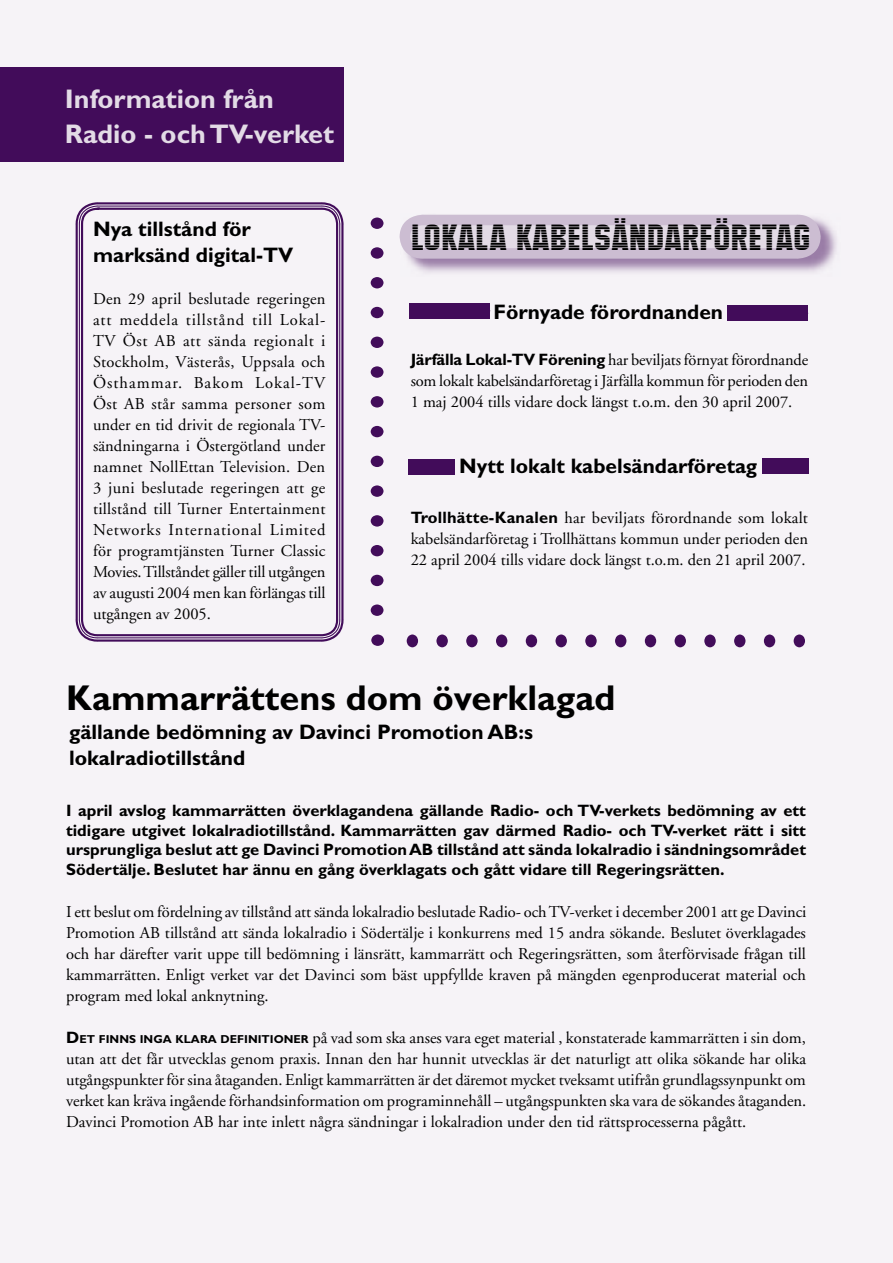
<style>
.page{position:relative;width:893px;height:1263px;background:#f6f3f7}
.page>*{position:absolute;margin:0;border:0;box-sizing:border-box;transform-origin:0 0}
.t1{font:700 36px "Gill Sans";color:#000}
.t2{font:36px "Maximus BT";color:#000}
.t3{font:700 27px/34.5px "Gill Sans";color:#e3dbe6}
.t4{font:700 21px/25.5px "Gill Sans";color:#000}
.t5{font:16.5px/21px "Adobe Garamond";color:#000;text-align:justify}
.t6{font:700 16.5px/19.5px "Gill Sans";color:#000;text-align:justify}
.t7{font:italic 12px "Gill Sans";color:#000}
.s1{font-family:"Gill Sans";font-weight:700}
.s2{font-family:"Gill Sans";font-weight:700;font-size:11.55px}
</style>
<div class="page">
<svg style="left:76px;top:202px;width:268px;height:440px"></svg>
<svg style="left:79px;top:206px;width:261px;height:432px"></svg>
<div style="left:81px;top:208px;width:257px;height:428px;background:#f6f3f7"></div>
<img style="left:401px;top:214px;width:440px;height:63px">
<svg style="left:400px;top:214px;width:421px;height:45px"></svg>
<svg style="left:371px;top:218px;width:12px;height:11px"></svg>
<svg style="left:371px;top:247px;width:12px;height:12px"></svg>
<svg style="left:371px;top:277px;width:12px;height:11px"></svg>
<svg style="left:371px;top:307px;width:12px;height:11px"></svg>
<svg style="left:371px;top:337px;width:12px;height:11px"></svg>
<svg style="left:371px;top:366px;width:12px;height:12px"></svg>
<svg style="left:371px;top:396px;width:12px;height:11px"></svg>
<svg style="left:371px;top:426px;width:12px;height:11px"></svg>
<svg style="left:371px;top:456px;width:12px;height:11px"></svg>
<svg style="left:371px;top:485px;width:12px;height:12px"></svg>
<svg style="left:371px;top:515px;width:12px;height:12px"></svg>
<svg style="left:371px;top:545px;width:12px;height:11px"></svg>
<svg style="left:371px;top:575px;width:12px;height:11px"></svg>
<svg style="left:371px;top:604px;width:12px;height:12px"></svg>
<div style="left:409px;top:303px;width:81px;height:15px;background:#420c5a"></div>
<div style="left:728px;top:306px;width:80px;height:15px;background:#420c5a"></div>
<div style="left:409px;top:459px;width:46px;height:15px;background:#420c5a"></div>
<div style="left:762px;top:458px;width:46px;height:15px;background:#420c5a"></div>
<svg style="left:407px;top:634px;width:11px;height:13px"></svg>
<svg style="left:436px;top:634px;width:12px;height:13px"></svg>
<svg style="left:466px;top:634px;width:12px;height:13px"></svg>
<svg style="left:496px;top:634px;width:11px;height:13px"></svg>
<svg style="left:526px;top:634px;width:11px;height:13px"></svg>
<svg style="left:556px;top:634px;width:11px;height:13px"></svg>
<svg style="left:585px;top:634px;width:12px;height:13px"></svg>
<svg style="left:615px;top:634px;width:11px;height:13px"></svg>
<svg style="left:645px;top:634px;width:11px;height:13px"></svg>
<svg style="left:675px;top:634px;width:11px;height:13px"></svg>
<svg style="left:704px;top:634px;width:12px;height:13px"></svg>
<svg style="left:734px;top:634px;width:11px;height:13px"></svg>
<svg style="left:764px;top:634px;width:11px;height:13px"></svg>
<svg style="left:794px;top:634px;width:11px;height:13px"></svg>
<svg style="left:371px;top:634px;width:13px;height:12px"></svg>
<div style="left:0;top:67px;width:344px;height:95px;background:#420c5a"></div>
<h2 class="t3" style="left:65px;top:82px;width:271px">Information från<br>Radio - och TV-verket</h2>
<p class="t4" style="left:93px;top:216px;width:202px">Nya tillstånd för marksänd digital-TV</p>
<p class="t5" style="left:93px;top:289px;width:234px">Den 29 april beslutade regeringen att meddela tillstånd till Lokal-TV Öst AB att sända regionalt i Stockholm, Västerås, Uppsala och Östhammar. Bakom Lokal-TV Öst AB står samma personer som under en tid drivit de regionala TV&shy;sändningarna i Östergötland under namnet NollEttan Television. Den 3 juni beslutade regeringen att ge tillstånd till Turner Entertainment Networks International Limited för programtjänsten Turner Classic Movies. Tillståndet gäller till utgången av augusti 2004 men kan förlängas till utgången av 2005.</p>
<p class="t7" style="left:232px;top:584px;width:96px">Foto: sthlmphoto.com</p>
<h1 class="t2" style="left:411px;top:216px;width:402px">LOKALA KABELSÄNDARFÖRETAG</h1>
<p class="t4" style="left:494px;top:299px;width:231px">Förnyade förordnanden</p>
<p class="t5" style="left:411px;top:350px;width:399px"><span class="s1">Järfälla Lokal-TV Förening</span> har beviljats förnyat förordnande som lokalt kabelsändarföretag i Järfälla kommun för perioden den 1 maj 2004 tills vidare dock längst t.o.m. den 30 april 2007.</p>
<p class="t4" style="left:459px;top:453px;width:300px">Nytt lokalt kabelsändarföretag</p>
<p class="t5" style="left:411px;top:507px;width:399px"><span class="s1">Trollhätte-Kanalen</span> har beviljats förordnande som lokalt kabelsändarföretag i Trollhättans kommun under perioden den 22 april 2004 tills vidare dock längst t.o.m. den 21 april 2007.</p>
<h1 class="t1" style="left:66px;top:676px;width:551px">Kammarrättens dom överklagad</h1>
<p class="t4" style="left:69px;top:719px;width:466px">gällande bedömning av Davinci Promotion AB:s lokalradiotillstånd</p>
<p class="t6" style="left:66px;top:800px;width:741px">I april avslog kammarrätten överklagandena gällande Radio- och TV-verkets bedömning av ett tidigare utgivet lokalradiotillstånd. Kammarrätten gav därmed Radio- och TV-verket rätt i sitt ursprungliga beslut att ge Davinci Promotion AB tillstånd att sända lokalradio i sändningsområdet Södertälje. Beslutet har ännu en gång överklagats och gått vidare till Regeringsrätten.</p>
<p class="t5" style="left:66px;top:901px;width:742px">I ett beslut om fördelning av tillstånd att sända lokalradio beslutade Radio- och TV-verket i december 2001 att ge Davinci Promotion AB tillstånd att sända lokalradio i Södertälje i konkurrens med 15 andra sökande. Beslutet överklagades och har därefter varit uppe till bedömning i länsrätt, kammarrätt och Regeringsrätten, som återförvisade frågan till kammarrätten. Enligt verket var det Davinci som bäst uppfyllde kraven på mängden egenproducerat material och program med lokal anknytning.</p>
<p class="t5" style="left:66px;top:1028px;width:742px"><span class="s1">D</span><span class="s2">ET FINNS INGA KLARA DEFINITIONER</span> på vad som ska anses vara eget material , konstaterade kammarrätten i sin dom, utan att det får utvecklas genom praxis. Innan den har hunnit utvecklas är det naturligt att olika sökande har olika utgångspunkter för sina åtaganden. Enligt kammarrätten är det däremot mycket tveksamt utifrån grundlagssynpunkt om verket kan kräva ingående förhandsinformation om programinnehåll – utgångspunkten ska vara de sökandes åtaganden.<br>Davinci Promotion AB har inte inlett några sändningar i lokalradion under den tid rättsprocesserna pågått.</p>
</div>
